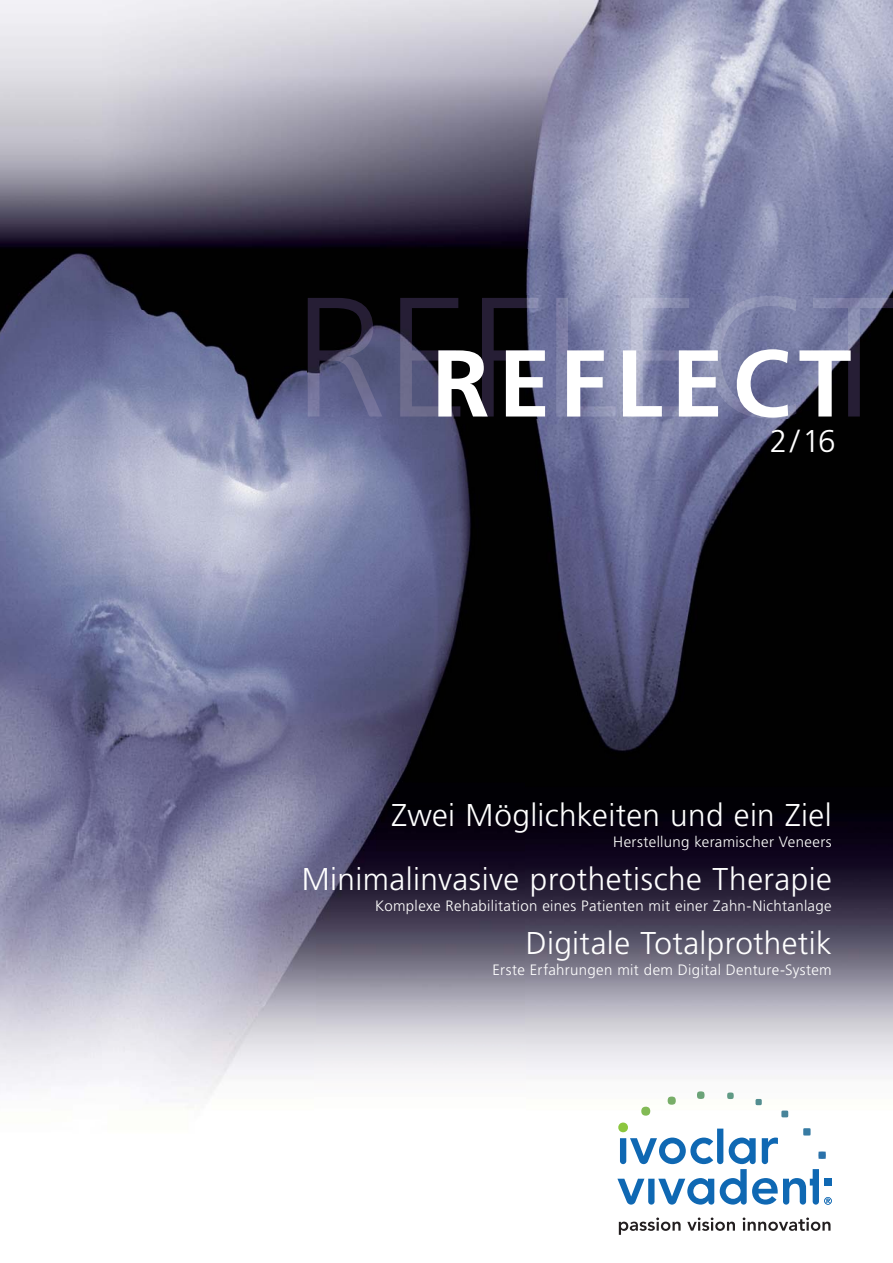
<style>
.page{position:relative;width:893px;height:1263px;background:#fff}
.page>*{position:absolute;margin:0;border:0;box-sizing:border-box;transform-origin:0 0}
.t1{font:700 94.65px "Frutiger LT Std";letter-spacing:.09em;color:#fff}
.t2{font:300 31.5px "Frutiger LT Std";letter-spacing:.01em;color:#fff}
.t3{font:300 15px "Frutiger LT Std";letter-spacing:.025em;color:#fff}
</style>
<div class="page">
<img style="left:0;top:0;width:893px;height:247px">
<img style="left:0;top:247px;width:52px;height:843px">
<img style="left:52px;top:247px;width:841px;height:63px">
<img style="left:52px;top:310px;width:262px;height:798px">
<img style="left:314px;top:419px;width:579px;height:816px">
<svg style="left:617px;top:1091px;width:215px;height:113px"></svg>
<svg style="left:619px;top:1217px;width:62px;height:18px"></svg>
<svg style="left:687px;top:1217px;width:48px;height:14px"></svg>
<svg style="left:743px;top:1217px;width:87px;height:14px"></svg>
<img style="left:308px;top:296px;width:585px;height:123px">
<h1 class="t1" style="left:432px;top:338px;width:421px">REFLECT</h1>
<h2 class="t2" style="left:770px;top:426px;width:67px">2/16</h2>
<h2 class="t2" style="left:391px;top:800px;width:442px">Zwei Möglichkeiten und ein Ziel</h2>
<p class="t3" style="left:613px;top:835px;width:220px">Herstellung keramischer Veneers</p>
<h2 class="t2" style="left:302px;top:864px;width:532px">Minimalinvasive prothetische Therapie</h2>
<p class="t3" style="left:375px;top:899px;width:458px">Komplexe Rehabilitation eines Patienten mit einer Zahn-Nichtanlage</p>
<h2 class="t2" style="left:526px;top:928px;width:308px">Digitale Totalprothetik</h2>
<p class="t3" style="left:493px;top:962px;width:341px">Erste Erfahrungen mit dem Digital Denture-System</p>
</div>
